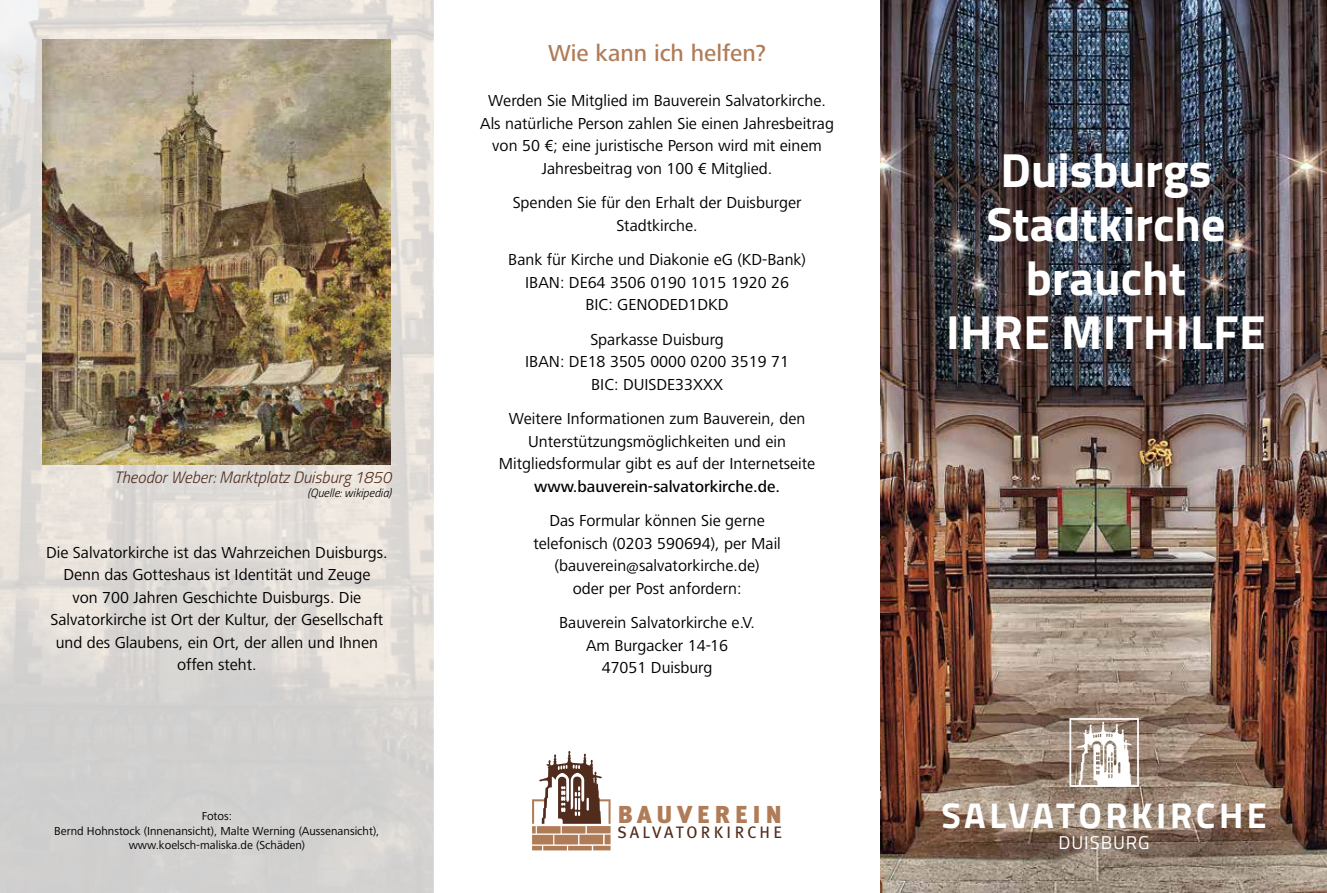
<style>
.page{position:relative;width:1327px;height:893px;background:#fff}
.page>*{position:absolute;margin:0;border:0;box-sizing:border-box;transform-origin:0 0}
.t1{font:700 48px/54px "Titillium";color:#fff;text-align:center}
.t2{font:700 35.85px "Titillium Web";letter-spacing:.1em;color:#fff}
.t3{font:900 24.45px "Meta Plus";letter-spacing:.19em;color:#b07c57}
.t4{font:500 24px "Frutiger Next LT";color:#b07c57}
.t5{font:18.6px "Titillium Web";letter-spacing:.05em;color:#fff}
.t6{font:16.65px "Meta Plus";letter-spacing:.185em;color:#512c1d}
.t7{font:16.5px/22.5px "Frutiger Next LT";color:#000;text-align:center}
.t8{font:italic 300 16.5px "Titillium Web";color:#512c1d}
.t9{font:500 16.5px "Frutiger Next LT";color:#000}
.t10{font:12px/14.4px "Frutiger Next LT";color:#000;text-align:center}
.t11{font:italic 300 12px "Titillium Web";color:#000}
</style>
<div class="page">
<img style="left:0;top:0;width:434px;height:893px">
<img style="left:880px;top:0;width:447px;height:893px">
<img style="left:1068px;top:718px;width:71px;height:70px">
<img style="left:43px;top:39px;width:348px;height:425px">
<svg style="left:532px;top:751px;width:78px;height:99px"></svg>
<p class="t8" style="left:114px;top:465px;width:279px">Theodor Weber: Marktplatz Duisburg 1850</p>
<p class="t11" style="left:307px;top:484px;width:85px">(Quelle: wikipedia)</p>
<p class="t7" style="left:46px;top:541px;width:343px">Die Salvatorkirche ist das Wahrzeichen Duisburgs.<br>Denn das Gotteshaus ist Identität und Zeuge<br>von 700 Jahren Geschichte Duisburgs. Die Salvatorkirche ist Ort der Kultur, der Gesellschaft und des Glaubens, ein Ort, der allen und Ihnen offen steht.</p>
<p class="t10" style="left:54px;top:809px;width:327px">Fotos:<br>Bernd Hohnstock (Innenansicht), Malte Werning (Aussenansicht), www.koelsch-maliska.de (Schäden)</p>
<h3 class="t4" style="left:548px;top:40px;width:220px">Wie kann ich helfen?</h3>
<p class="t7" style="left:480px;top:89px;width:355px">Werden Sie Mitglied im Bauverein Salvatorkirche.<br>Als natürliche Person zahlen Sie einen Jahresbeitrag von 50 €; eine juristische Person wird mit einem Jahresbeitrag von 100 € Mitglied.</p>
<p class="t7" style="left:513px;top:191px;width:290px">Spenden Sie für den Erhalt der Duisburger<br>Stadtkirche.</p>
<p class="t7" style="left:508px;top:248px;width:299px">Bank für Kirche und Diakonie eG (KD-Bank)<br>IBAN: DE64 3506 0190 1015 1920 26<br>BIC: GENODED1DKD</p>
<p class="t7" style="left:525px;top:328px;width:265px">Sparkasse Duisburg<br>IBAN: DE18 3505 0000 0200 3519 71<br>BIC: DUISDE33XXX</p>
<p class="t7" style="left:499px;top:407px;width:318px">Weitere Informationen zum Bauverein, den<br>Unterstützungsmöglichkeiten und ein<br>Mitgliedsformular gibt es auf der Internetseite</p>
<p class="t9" style="left:534px;top:477px;width:247px">www.bauverein-salvatorkirche.de.</p>
<p class="t7" style="left:533px;top:509px;width:249px">Das Formular können Sie gerne telefonisch (0203 590694), per Mail (bauverein@salvatorkirche.de)<br>oder per Post anfordern:</p>
<p class="t7" style="left:559px;top:611px;width:197px">Bauverein Salvatorkirche e.V.<br>Am Burgacker 14-16<br>47051 Duisburg</p>
<h3 class="t3" style="left:617px;top:800px;width:166px">BAUVEREIN</h3>
<p class="t6" style="left:617px;top:822px;width:166px">SALVATORKIRCHE</p>
<h1 class="t1" style="left:946px;top:141px;width:321px">Duisburgs<br>Stadtkirche braucht<br>IHRE MITHILFE</h1>
<h2 class="t2" style="left:941px;top:788px;width:327px">SALVATORKIRCHE</h2>
<p class="t5" style="left:1058px;top:829px;width:93px">DUISBURG</p>
</div>
